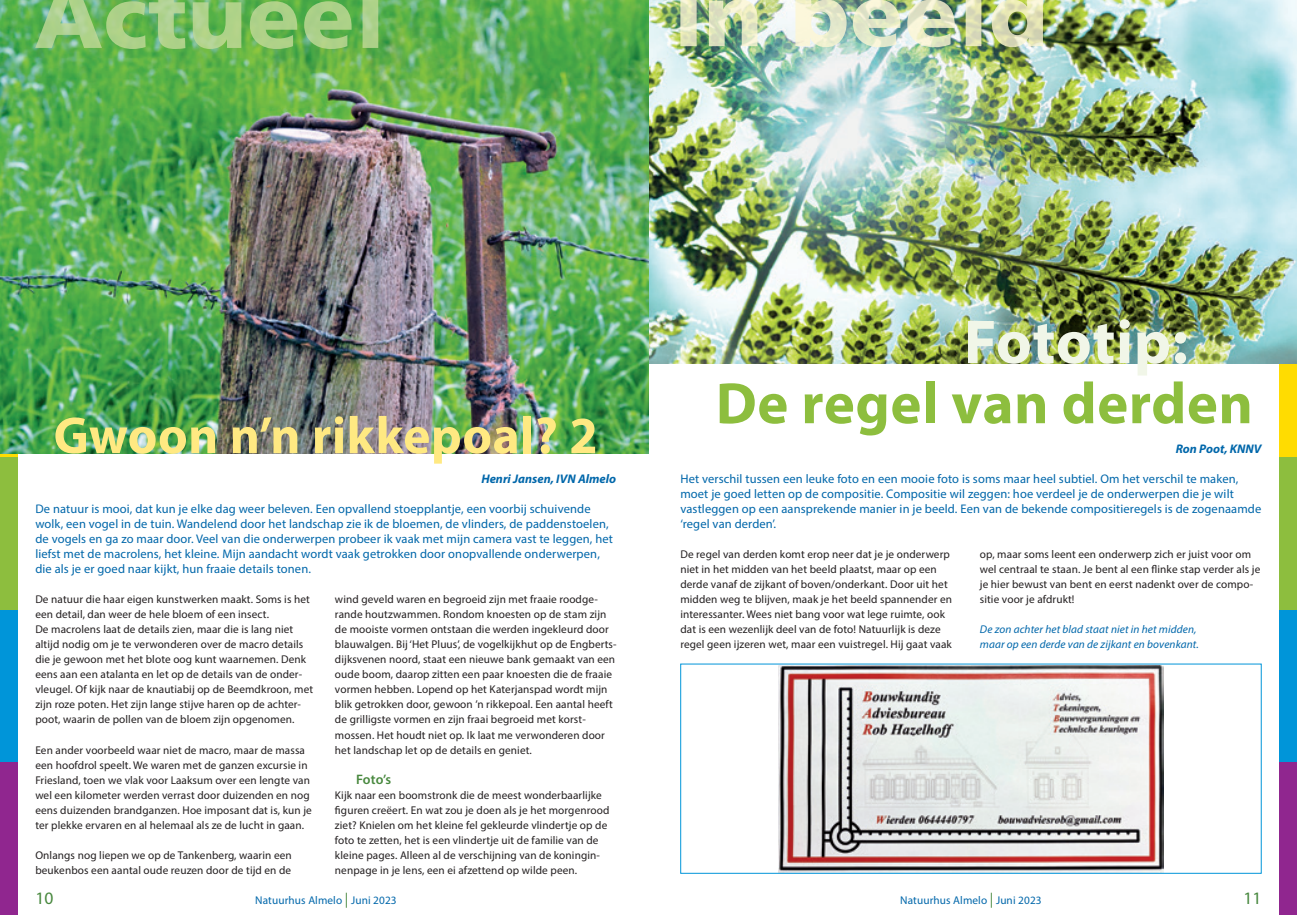
<style>
.page{position:relative;width:1297px;height:915px;background:#fff}
.page>*{position:absolute;margin:0;border:0;box-sizing:border-box;transform-origin:0 0}
.titel_groot_groen_My{font:700 62.5px "Myriad Pro";letter-spacing:.01em;color:#f1f6e8}
.titel_groot_groen_My-2{font:700 58.75px "Myriad Pro";letter-spacing:.01em;color:#8dbe3e}
.titel_klein_groen_My{font:700 52.5px "Myriad Pro";letter-spacing:.01em;color:#ffe982}
.t1{font:17.5px "Myriad Pro";color:#48883e}
.tussenkop_10_12_Myri{font:600 13.75px "Myriad Pro";color:#48883e}
.intro_10_12_Myriad_P{font:12.5px/15px "Myriad Pro";letter-spacing:.01em;color:#0067aa}
.auteur_Myriad_Pro{font:italic 700 12.5px "Myriad Pro";color:#0067aa}
.plat_9_12_Myriad_Pro{font:11.25px/15px "Myriad Pro";letter-spacing:.01em;color:#231f20}
.fotobijschrift_9_12{font:italic 11.25px/15px "Myriad Pro";letter-spacing:.01em;color:#0067aa}
.t2{font:11.25px "Myriad Pro";letter-spacing:.01em;color:#0067aa}
.s1{font-size:15px;color:#48883e}
</style>
<div class="page">
<div style="left:1279px;top:305px;width:18px;height:152px;background:#ffdc01"></div>
<div style="left:1279px;top:457px;width:18px;height:152px;background:#8dbe3e"></div>
<div style="left:1279px;top:609px;width:18px;height:153px;background:#0095d9"></div>
<div style="left:1279px;top:762px;width:18px;height:152px;background:#90268f"></div>
<svg style="left:0;top:453px;width:18px;height:4px"></svg>
<div style="left:0;top:457px;width:18px;height:152px;background:#8dbe3e"></div>
<div style="left:0;top:609px;width:18px;height:153px;background:#0095d9"></div>
<div style="left:0;top:762px;width:18px;height:152px;background:#90268f"></div>
<img style="left:648px;top:0;width:649px;height:363px">
<img style="left:680px;top:0;width:363px;height:47px">
<img style="left:0;top:0;width:648px;height:453px">
<svg style="left:35px;top:0;width:343px;height:49px;background:#89c372"></svg>
<img style="left:779px;top:665px;width:384px;height:206px">
<p class="titel_klein_groen_My" style="left:54px;top:401px;width:546px">Gwoon n’n rikkepoal? 2</p>
<p class="auteur_Myriad_Pro" style="left:481px;top:470px;width:136px">Henri Jansen, IVN Almelo</p>
<p class="intro_10_12_Myriad_P" style="left:35px;top:501px;width:579px">De natuur is mooi, dat kun je elke dag weer beleven. Een opvallend stoepplantje, een voorbij schuivende wolk, een vogel in de tuin. Wandelend door het landschap zie ik de bloemen, de vlinders, de paddenstoelen, de vogels en ga zo maar door. Veel van die onderwerpen probeer ik vaak met mijn camera vast te leggen, het liefst met de macrolens, het kleine. Mijn aandacht wordt vaak getrokken door onopvallende onderwerpen, die als je er goed naar kijkt, hun fraaie details tonen.</p>
<p class="plat_9_12_Myriad_Pro" style="left:35px;top:591px;width:279px">De natuur die haar eigen kunstwerken maakt. Soms is het een detail, dan weer de hele bloem of een insect.<br>De macrolens laat de details zien, maar die is lang niet altijd nodig om je te verwonderen over de macro details die je gewoon met het blote oog kunt waarnemen. Denk eens aan een atalanta en let op de details van de onder&shy;vleugel. Of kijk naar de knautiabij op de Beemdkroon, met zijn roze poten. Het zijn lange stijve haren op de achter&shy;poot, waarin de pollen van de bloem zijn opgenomen.</p>
<p class="plat_9_12_Myriad_Pro" style="left:35px;top:741px;width:278px">Een ander voorbeeld waar niet de macro, maar de massa een hoofdrol speelt. We waren met de ganzen excursie in Friesland, toen we vlak voor Laaksum over een lengte van wel een kilometer werden verrast door duizenden en nog eens duizenden brandganzen. Hoe imposant dat is, kun je ter plekke ervaren en al helemaal als ze de lucht in gaan.</p>
<p class="plat_9_12_Myriad_Pro" style="left:35px;top:846px;width:258px">Onlangs nog liepen we op de Tankenberg, waarin een beukenbos een aantal oude reuzen door de tijd en de</p>
<p class="plat_9_12_Myriad_Pro" style="left:335px;top:591px;width:283px">wind geveld waren en begroeid zijn met fraaie roodge&shy;rande houtzwammen. Rondom knoesten op de stam zijn de mooiste vormen ontstaan die werden ingekleurd door blauwalgen. Bij ‘Het Pluus’, de vogelkijkhut op de Engberts&shy;dijksvenen noord, staat een nieuwe bank gemaakt van een oude boom, daarop zitten een paar knoesten die de fraaie vormen hebben. Lopend op het Katerjanspad wordt mijn blik getrokken door, gewoon ’n rikkepoal. Een aantal heeft de grilligste vormen en zijn fraai begroeid met korst&shy;mossen. Het houdt niet op. Ik laat me verwonderen door het landschap let op de details en geniet.</p>
<p class="tussenkop_10_12_Myri" style="left:356px;top:769px;width:36px">Foto’s</p>
<p class="plat_9_12_Myriad_Pro" style="left:335px;top:786px;width:276px">Kijk naar een boomstronk die de meest wonderbaarlijke figuren creëert. En wat zou je doen als je het morgenrood ziet? Knielen om het kleine fel gekleurde vlindertje op de foto te zetten, het is een vlindertje uit de familie van de kleine pages. Alleen al de verschijning van de koningin&shy;nenpage in je lens, een ei afzettend op wilde peen.</p>
<p class="titel_groot_groen_My" style="left:964px;top:301px;width:226px">Fototip:</p>
<p class="titel_groot_groen_My-2" style="left:716px;top:365px;width:539px">De regel van derden</p>
<p class="auteur_Myriad_Pro" style="left:1176px;top:440px;width:87px">Ron Poot, KNNV</p>
<p class="intro_10_12_Myriad_P" style="left:680px;top:471px;width:582px">Het verschil tussen een leuke foto en een mooie foto is soms maar heel subtiel. Om het verschil te maken, moet je goed letten op de compositie. Compositie wil zeggen: hoe verdeel je de onderwerpen die je wilt vastleggen op een aansprekende manier in je beeld. Een van de bekende compositieregels is de zogenaamde ‘regel van derden’.</p>
<p class="plat_9_12_Myriad_Pro" style="left:680px;top:546px;width:273px">De regel van derden komt erop neer dat je je onderwerp niet in het midden van het beeld plaatst, maar op een derde vanaf de zijkant of boven/onderkant. Door uit het midden weg te blijven, maak je het beeld spannender en interessanter. Wees niet bang voor wat lege ruimte, ook dat is een wezenlijk deel van de foto! Natuurlijk is deze regel geen ijzeren wet, maar een vuistregel. Hij gaat vaak</p>
<p class="plat_9_12_Myriad_Pro" style="left:980px;top:546px;width:282px">op, maar soms leent een onderwerp zich er juist voor om wel centraal te staan. Je bent al een flinke stap verder als je je hier bewust van bent en eerst nadenkt over de compo&shy;sitie voor je afdrukt!</p>
<p class="fotobijschrift_9_12" style="left:980px;top:621px;width:221px">De zon achter het blad staat niet in het midden, maar op een derde van de zijkant en bovenkant.</p>
<h3 class="t1" style="left:35px;top:886px;width:19px">10</h3>
<p class="t2" style="left:255px;top:892px;width:143px">Natuurhus Almelo <span class="s1">|</span> Juni 2023</p>
<p class="t2" style="left:900px;top:892px;width:143px">Natuurhus Almelo <span class="s1">|</span> Juni 2023</p>
<h3 class="t1" style="left:1243px;top:886px;width:19px">11</h3>
</div>
